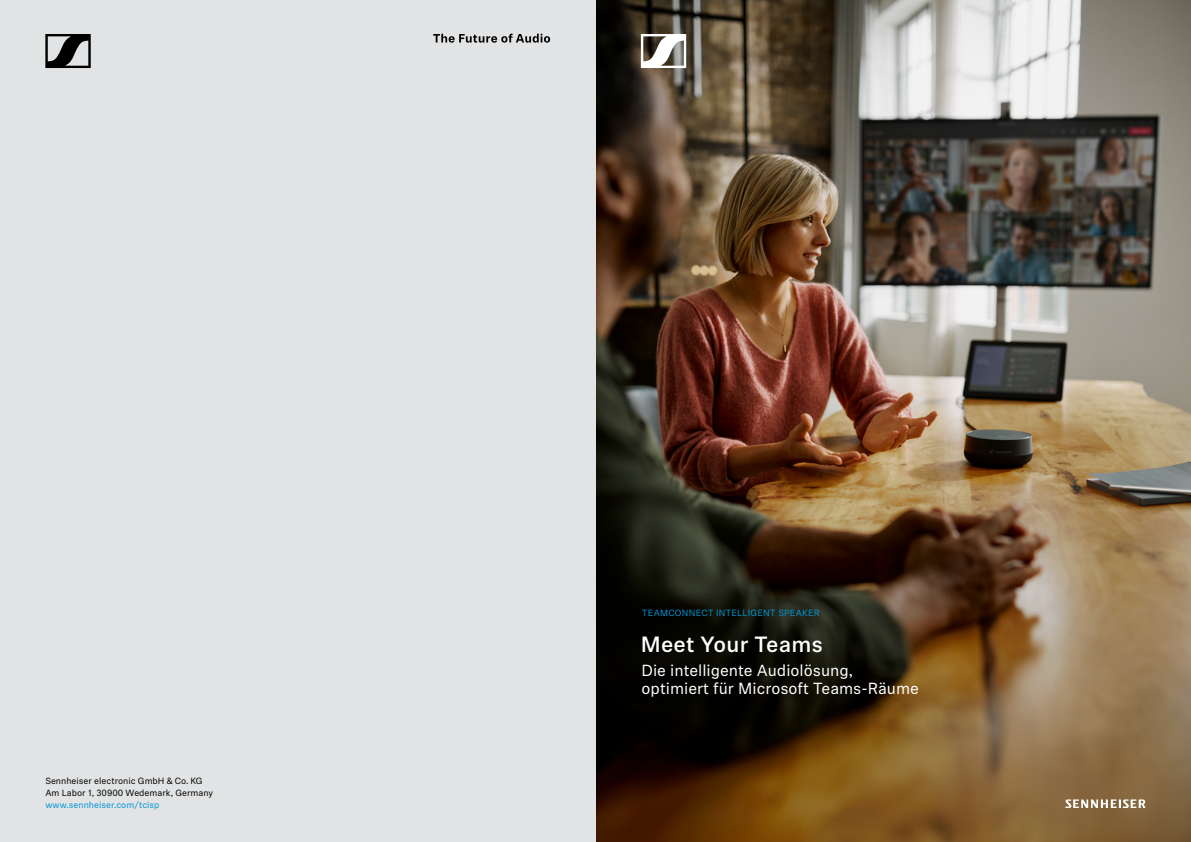
<style>
.page{position:relative;width:1191px;height:842px;background:#fff}
.page>*{position:absolute;margin:0;border:0;box-sizing:border-box;transform-origin:0 0}
.t1{font:500 22px "Sennheiser Neue";letter-spacing:.01em;color:#fff}
.t2{font:16px/18px "Sennheiser Neue";color:#fff}
.t3{font:9px/12px "Sennheiser Neue";color:#000}
.t4{font:9px "Sennheiser Neue";letter-spacing:.025em;color:#0096d6}
.t5{font:9px "Sennheiser Neue";color:#0096d6}
</style>
<div class="page">
<img style="left:595px;top:0;width:596px;height:842px">
<div style="left:0;top:0;width:595px;height:842px;background:#e2e3e4"></div>
<svg style="left:433px;top:34px;width:117px;height:9px"></svg>
<svg style="left:641px;top:34px;width:45px;height:34px"></svg>
<svg style="left:1065px;top:799px;width:80px;height:9px"></svg>
<svg style="left:45px;top:34px;width:46px;height:34px"></svg>
<p class="t3" style="left:45px;top:774px;width:169px">Sennheiser electronic GmbH &amp; Co. KG<br>Am Labor 1, 30900 Wedemark, Germany</p>
<p class="t5" style="left:45px;top:799px;width:116px">www.sennheiser.com/tcisp</p>
<p class="t4" style="left:642px;top:607px;width:179px">TEAMCONNECT INTELLIGENT SPEAKER</p>
<h1 class="t1" style="left:641px;top:629px;width:184px">Meet Your Teams</h1>
<h2 class="t2" style="left:641px;top:660px;width:279px">Die intelligente Audiolösung, optimiert für Microsoft Teams-Räume</h2>
</div>
